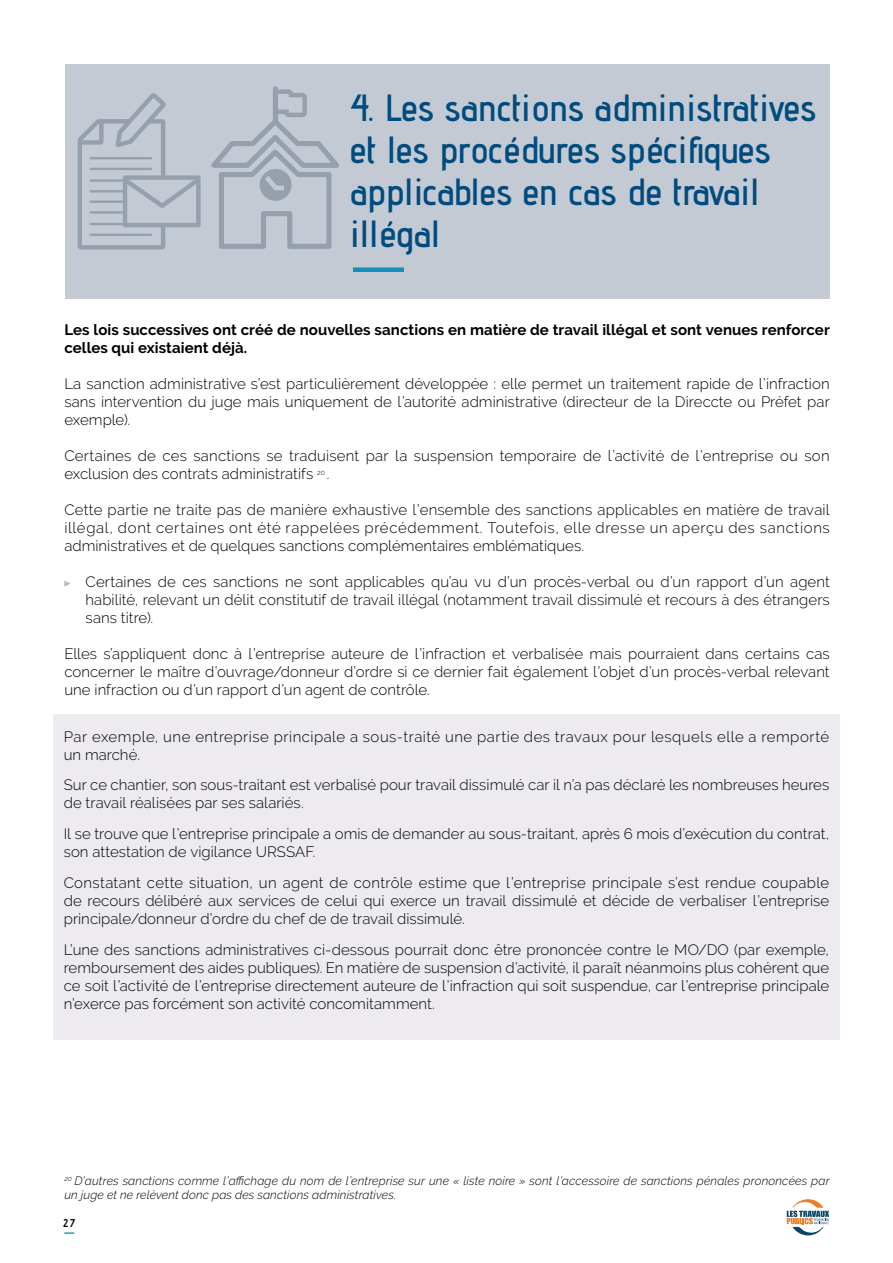
<style>
.page{position:relative;width:893px;height:1263px;background:#fff}
.page>*{position:absolute;margin:0;border:0;box-sizing:border-box;transform-origin:0 0}
.t1{font:600 37.65px/42px "Advent Pro";color:#004c7e}
.t2{font:300 15px/18px "Raleway";letter-spacing:.005em;color:#000;text-align:justify}
.t3{font:700 15px/18px "Raleway";letter-spacing:.005em;color:#000}
.t4{font:300 15px/18px "Raleway";letter-spacing:.035em;color:#000}
.t5{font:italic 300 12px/14.4px "Raleway";letter-spacing:.015em;color:#000}
.t6{font:700 11.25px "Advent Pro";color:#000}
</style>
<div class="page">
<svg style="left:787px;top:1199px;width:42px;height:36px"></svg>
<svg style="left:64px;top:1232px;width:10px;height:2px"></svg>
<div style="left:65px;top:64px;width:765px;height:234px;background:#c3cad3"></div>
<div style="left:353px;top:267px;width:51px;height:5px;background:#138fb8"></div>
<svg style="left:64px;top:580px;width:7px;height:7px"></svg>
<svg style="left:77px;top:86px;width:262px;height:164px"></svg>
<div style="left:53px;top:714px;width:787px;height:326px;background:#edebf0"></div>
<h1 class="t1" style="left:350px;top:86px;width:468px">4. Les sanctions administratives et les procédures spécifiques applicables en cas de travail illégal</h1>
<p class="t3" style="left:64px;top:320px;width:767px">Les lois successives ont créé de nouvelles sanctions en matière de travail illégal et sont venues renforcer celles qui existaient déjà.</p>
<p class="t2" style="left:64px;top:374px;width:767px">La sanction administrative s’est particulièrement développée : elle permet un traitement rapide de l’infraction sans intervention du juge mais uniquement de l’autorité administrative (directeur de la Direccte ou Préfet par exemple).</p>
<p class="t2" style="left:64px;top:446px;width:767px">Certaines de ces sanctions se traduisent par la suspension temporaire de l’activité de l’entreprise ou son exclusion des contrats administratifs <sup>20</sup> .</p>
<p class="t2" style="left:64px;top:500px;width:767px">Cette partie ne traite pas de manière exhaustive l’ensemble des sanctions applicables en matière de travail illégal, dont certaines ont été rappelées précédemment. Toutefois, elle dresse un aperçu des sanctions administratives et de quelques sanctions complémentaires emblématiques.</p>
<p class="t2" style="left:86px;top:572px;width:746px">Certaines de ces sanctions ne sont applicables qu’au vu d’un procès-verbal ou d’un rapport d’un agent habilité, relevant un délit constitutif de travail illégal (notamment travail dissimulé et recours à des étrangers sans titre).</p>
<p class="t2" style="left:64px;top:644px;width:767px">Elles s’appliquent donc à l’entreprise auteure de l’infraction et verbalisée mais pourraient dans certains cas concerner le maître d’ouvrage/donneur d’ordre si ce dernier fait également l’objet d’un procès-verbal relevant une infraction ou d’un rapport d’un agent de contrôle.</p>
<p class="t4" style="left:64px;top:727px;width:767px">Par exemple, une entreprise principale a sous-traité une partie des travaux pour lesquels elle a remporté un marché.</p>
<p class="t2" style="left:64px;top:776px;width:767px">Sur ce chantier, son sous-traitant est verbalisé pour travail dissimulé car il n’a pas déclaré les nombreuses heures de travail réalisées par ses salariés.</p>
<p class="t2" style="left:64px;top:825px;width:767px">Il se trouve que l’entreprise principale a omis de demander au sous-traitant, après 6 mois d’exécution du contrat, son attestation de vigilance URSSAF.</p>
<p class="t2" style="left:64px;top:873px;width:767px">Constatant cette situation, un agent de contrôle estime que l’entreprise principale s’est rendue coupable de recours délibéré aux services de celui qui exerce un travail dissimulé et décide de verbaliser l’entreprise principale/donneur d’ordre du chef de de travail dissimulé.</p>
<p class="t2" style="left:64px;top:940px;width:767px">L’une des sanctions administratives ci-dessous pourrait donc être prononcée contre le MO/DO (par exemple, remboursement des aides publiques). En matière de suspension d’activité, il paraît néanmoins plus cohérent que ce soit l’activité de l’entreprise directement auteure de l’infraction qui soit suspendue, car l’entreprise principale n’exerce pas forcément son activité concomitamment.</p>
<p class="t5" style="left:64px;top:1173px;width:767px"><sup>20</sup> D’autres sanctions comme l’affichage du nom de l’entreprise sur une « liste noire » sont l’accessoire de sanctions pénales prononcées par un juge et ne relèvent donc pas des sanctions administratives.</p>
<p class="t6" style="left:64px;top:1216px;width:13px">27</p>
</div>
